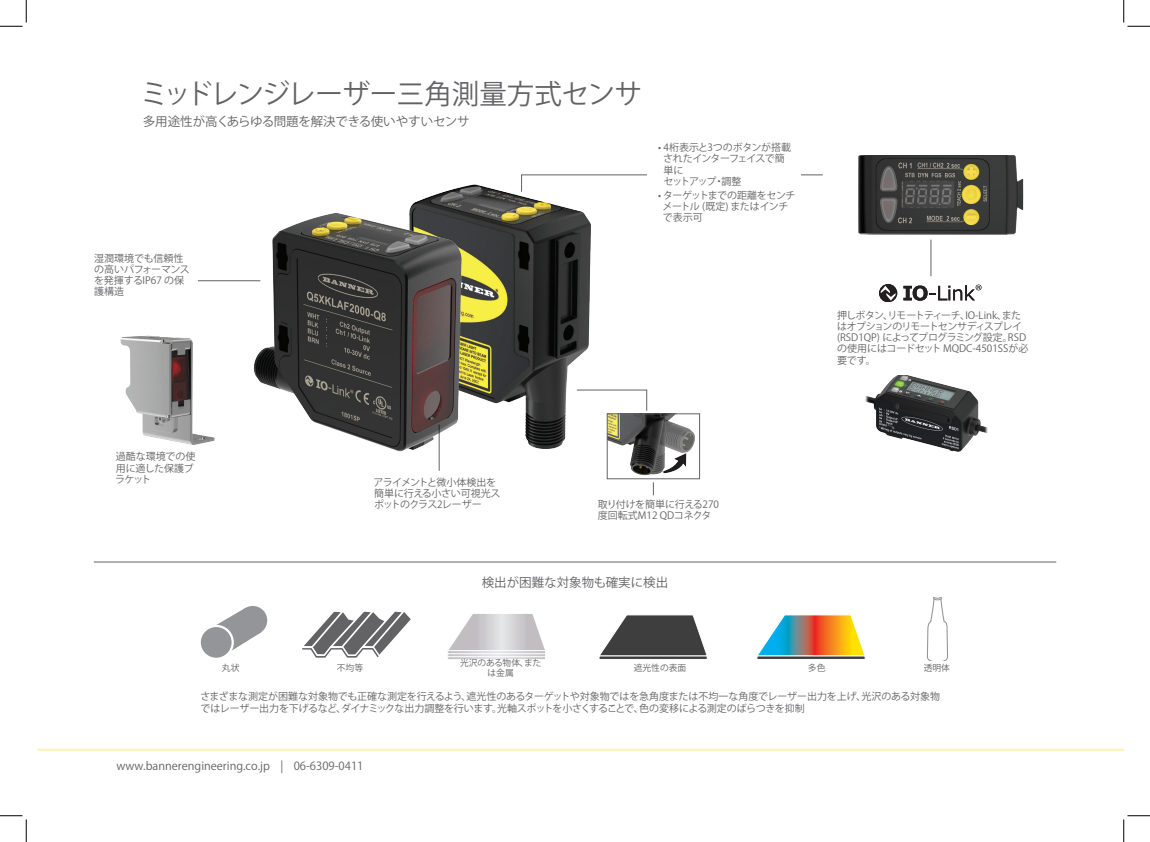
<style>
.page{position:relative;width:1150px;height:842px;background:#fff}
.page>*{position:absolute;margin:0;border:0;box-sizing:border-box;transform-origin:0 0}
.t1{font:27.5px "Koz Go Pro";letter-spacing:-.015em;color:#636366}
.t2{font:12.5px "Koz Go Pro";letter-spacing:-.02em;color:#636366}
.t3{font:12.5px "Koz Go Pro";color:#636366}
.t4{font:11.25px "Koz Go Pro";color:#636366}
.t5{font:10px/11.2px "Koz Go Pro";letter-spacing:-.02em;color:#636366}
.t6{font:10px/11.2px "Koz Go Pro";letter-spacing:-.04em;color:#636366}
.t7{font:10px/11.2px "Koz Go Pro";color:#636366}
.t8{font:10px/11.2px "Koz Go Pro";letter-spacing:-.055em;color:#636366}
.t9{font:8.75px/10px "Koz Go Pro";color:#636366;text-align:center}
</style>
<div class="page">
<img style="left:490px;top:188px;width:117px;height:274px">
<img style="left:231px;top:184px;width:259px;height:287px">
<img style="left:858px;top:156px;width:166px;height:84px">
<img style="left:609px;top:415px;width:86px;height:61px">
<div style="left:607px;top:413px;width:93px;height:66px;border:1px solid #636366"></div>
<img style="left:865px;top:375px;width:123px;height:77px">
<hr style="left:38px;top:748px;width:1086px;height:2px;background:#fcd505">
<hr style="left:94px;top:561px;width:962px;height:1px;background:#636366">
<svg style="left:758px;top:615px;width:108px;height:42px"></svg>
<svg style="left:757px;top:655px;width:108px;height:4px"></svg>
<div style="left:447px;top:656px;width:99px;height:4px;border:1px solid #fff"></div>
<div style="left:447px;top:653px;width:99px;height:4px;border:1px solid #fff"></div>
<svg style="left:449px;top:614px;width:96px;height:36px"></svg>
<div style="left:447px;top:650px;width:99px;height:4px;border:1px solid #fff"></div>
<svg style="left:600px;top:615px;width:107px;height:40px"></svg>
<svg style="left:599px;top:655px;width:109px;height:4px"></svg>
<svg style="left:926px;top:597px;width:22px;height:63px"></svg>
<svg style="left:302px;top:611px;width:109px;height:47px"></svg>
<div style="left:238px;top:606px;width:29px;height:29px;background:#939598;border-radius:50%"></div>
<svg style="left:216px;top:608px;width:45px;height:43px"></svg>
<div style="left:200px;top:626px;width:33px;height:33px;background:#939598;border-radius:50%"></div>
<div style="left:199px;top:625px;width:35px;height:35px;border:2px solid #fff;border-radius:50%"></div>
<img style="left:120px;top:335px;width:95px;height:110px">
<hr style="left:439px;top:424px;width:1px;height:47px;background:#636366">
<svg style="left:653px;top:482px;width:1px;height:13px"></svg>
<svg style="left:521px;top:174px;width:302px;height:19px"></svg>
<svg style="left:576px;top:389px;width:72px;height:22px"></svg>
<hr style="left:198px;top:280px;width:62px;height:1px;background:#636366">
<svg style="left:879px;top:285px;width:18px;height:16px"></svg>
<svg style="left:903px;top:285px;width:79px;height:16px"></svg>
<div style="left:647px;top:134px;width:153px;height:97px;background:#fff"></div>
<hr style="left:930px;top:240px;width:1px;height:36px;background:#636366">
<svg style="left:0;top:0;width:27px;height:27px"></svg>
<svg style="left:0;top:815px;width:27px;height:27px"></svg>
<svg style="left:1123px;top:0;width:27px;height:27px"></svg>
<svg style="left:1123px;top:815px;width:27px;height:27px"></svg>
<h1 class="t1" style="left:141px;top:76px;width:503px">ミッドレンジレーザー三角測量方式センサ</h1>
<p class="t2" style="left:143px;top:113px;width:328px">多用途性が高くあらゆる問題を解決できる使いやすいセンサ</p>
<p class="t7" style="left:94px;top:253px;width:97px">湿潤環境でも信頼性の高いパフォーマンスを発揮するIP67 の保護構造</p>
<p class="t8" style="left:663px;top:142px;width:130px;text-indent:-5px">• 4桁表示と3つのボタンが搭載されたインターフェイスで簡単に<br>セットアップ・調整</p>
<p class="t6" style="left:663px;top:190px;width:135px;text-indent:-4px">• ターゲットまでの距離をセンチメートル (既定) またはインチで表示可</p>
<p class="t7" style="left:115px;top:451px;width:82px">過酷な環境での使用に適した保護ブラケット</p>
<p class="t6" style="left:374px;top:477px;width:128px">アライメントと微小体検出を簡単に行える小さい可視光スポットのクラス2レーザー</p>
<p class="t5" style="left:598px;top:499px;width:123px">取り付けを簡単に行える270度回転式M12 QDコネクタ</p>
<p class="t3" style="left:482px;top:574px;width:188px">検出が困難な対象物も確実に検出</p>
<p class="t5" style="left:837px;top:309px;width:193px">押しボタン、リモートティーチ、IO-Link、またはオプションのリモートセンサディスプレイ(RSD1QP) によってプログラミング設定。RSDの使用にはコードセット MQDC-4501SSが必要です。</p>
<p class="t9" style="left:460px;top:658px;width:83px">光沢のある物体、または金属</p>
<p class="t9" style="left:222px;top:663px;width:19px">丸状</p>
<p class="t9" style="left:337px;top:663px;width:28px">不均等</p>
<p class="t9" style="left:634px;top:663px;width:54px">遮光性の表面</p>
<p class="t9" style="left:924px;top:663px;width:28px">透明体</p>
<p class="t9" style="left:808px;top:663px;width:19px">多色</p>
<p class="t5" style="left:200px;top:691px;width:741px">さまざまな測定が困難な対象物でも正確な測定を行えるよう、遮光性のあるターゲットや対象物ではを急角度または不均一な角度でレーザー出力を上げ、光沢のある対象物ではレーザー出力を下げるなど、ダイナミックな出力調整を行います。光軸スポットを小さくすることで、色の変移による測定のばらつきを抑制</p>
<p class="t4" style="left:116px;top:758px;width:248px">www.bannerengineering.co.jp | 06-6309-0411</p>
</div>
